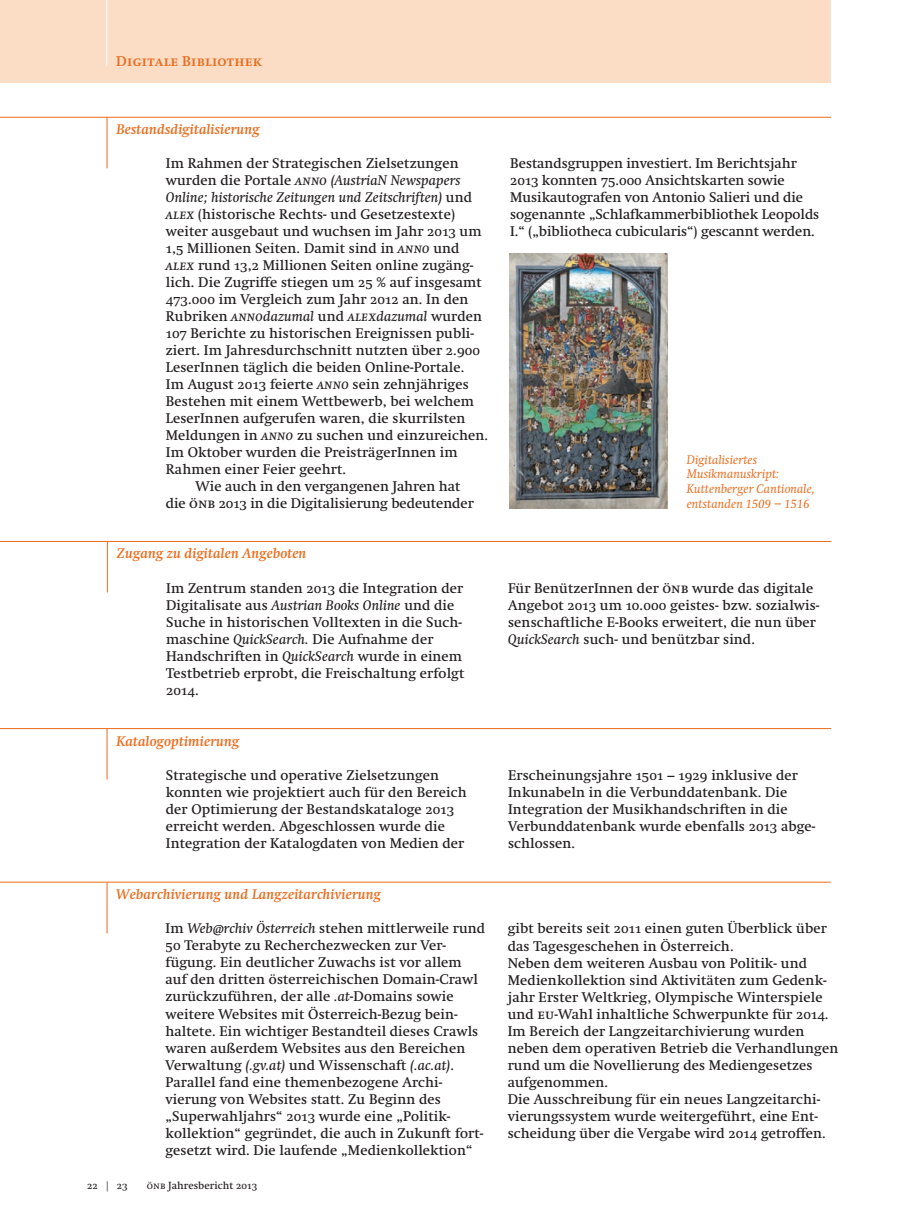
<style>
.page{position:relative;width:910px;height:1212px;background:#fff}
.page>*{position:absolute;margin:0;border:0;box-sizing:border-box;transform-origin:0 0}
.t1{font:13.8px/17px "Swift";letter-spacing:.01em;color:#231f20}
.t2{font:italic 700 13.8px "Swift";letter-spacing:.01em;color:#ea6d1f}
.t3{font:italic 13.8px "Swift";letter-spacing:.01em;color:#231f20}
.t4{font:700 13.8px "Swift SC Os F";letter-spacing:.02em;color:#ea6d1f}
.t5{font:13.8px "Swift SC Os F";color:#231f20}
.t6{font:italic 12.3px/14.9px "Swift";letter-spacing:.01em;color:#ea6d1f}
.t7{font:10.2px "Swift";letter-spacing:.01em;color:#231f20}
.t8{font:10.2px "Swift SC Os F";color:#231f20}
.s1{font-style:normal}
.s2{font-family:"Swift Book SC Os F"}
.s3{font-family:"Swift Book SC Os F";font-style:italic}
.s4{font-family:"Swift SC Os F"}
.s5{font-style:italic}
.s6{font-family:"Swift"}
</style>
<div class="page">
<hr style="left:0;top:117px;width:831px;height:1px;background:#ea6d1f">
<hr style="left:107px;top:117px;width:1px;height:51px;background:#ea6d1f">
<div style="left:0;top:0;width:831px;height:83px;background:#fbddc5"></div>
<hr style="left:106px;top:0;width:1px;height:66px;background:#fff">
<hr style="left:0;top:541px;width:831px;height:1px;background:#ea6d1f">
<hr style="left:107px;top:541px;width:1px;height:51px;background:#ea6d1f">
<hr style="left:0;top:882px;width:831px;height:1px;background:#ea6d1f">
<hr style="left:0;top:728px;width:831px;height:1px;background:#ea6d1f">
<hr style="left:107px;top:728px;width:1px;height:51px;background:#ea6d1f">
<img style="left:509px;top:253px;width:159px;height:256px">
<hr style="left:107px;top:882px;width:1px;height:51px;background:#ea6d1f">
<p class="t4" style="left:116px;top:53px;width:147px">Digitale Bibliothek</p>
<p class="t2" style="left:117px;top:121px;width:144px">Bestandsdigitalisierung</p>
<p class="t1" style="left:166px;top:155px;width:294px">Im Rahmen der Strategischen Zielsetzungen</p>
<p class="t3" style="left:166px;top:172px;width:296px"><span class="s1">wurden die Portale</span> <span class="s2">anno</span> (AustriaN Newspapers</p>
<p class="t3" style="left:166px;top:189px;width:308px">Online; historische Zeitungen und Zeitschriften) <span class="s1">und</span></p>
<p class="t1" style="left:166px;top:206px;width:291px"><span class="s3">alex</span> (historische Rechts- und Gesetzestexte)</p>
<p class="t1" style="left:166px;top:223px;width:317px">weiter ausgebaut und wuchsen im Jahr <span class="s4">2013</span> um</p>
<p class="t1" style="left:166px;top:240px;width:295px"><span class="s4">1</span>,<span class="s4">5</span> Millionen Seiten. Damit sind in <span class="s3">anno</span> und</p>
<p class="t1" style="left:166px;top:257px;width:309px"><span class="s3">alex</span> rund <span class="s4">13</span>,<span class="s4">2</span> Millionen Seiten online zugäng-</p>
<p class="t1" style="left:166px;top:274px;width:318px">lich. Die Zugriffe stiegen um <span class="s4">25</span> % auf insgesamt</p>
<p class="t1" style="left:166px;top:291px;width:304px"><span class="s4">473</span>.<span class="s4">000</span> im Vergleich zum Jahr <span class="s4">2012</span> an. In den</p>
<p class="t1" style="left:166px;top:308px;width:318px">Rubriken <span class="s3">anno</span><span class="s5">dazumal</span> und <span class="s3">alex</span><span class="s5">dazumal</span> wurden</p>
<p class="t1" style="left:166px;top:325px;width:310px"><span class="s4">107</span> Berichte zu historischen Ereignissen publi-</p>
<p class="t1" style="left:166px;top:342px;width:316px">ziert. Im Jahresdurchschnitt nutzten über <span class="s4">2</span>.<span class="s4">900</span></p>
<p class="t1" style="left:166px;top:359px;width:300px">LeserInnen täglich die beiden Online-Portale.</p>
<p class="t1" style="left:166px;top:376px;width:304px">Im August <span class="s4">2013</span> feierte <span class="s3">anno</span> sein zehnjähriges</p>
<p class="t1" style="left:166px;top:393px;width:310px">Bestehen mit einem Wettbewerb, bei welchem</p>
<p class="t1" style="left:166px;top:410px;width:301px">LeserInnen aufgerufen waren, die skurrilsten</p>
<p class="t1" style="left:166px;top:427px;width:324px">Meldungen in <span class="s3">anno</span> zu suchen und einzureichen.</p>
<p class="t1" style="left:166px;top:444px;width:293px">Im Oktober wurden die PreisträgerInnen im</p>
<p class="t1" style="left:166px;top:461px;width:182px">Rahmen einer Feier geehrt.</p>
<p class="t1" style="left:196px;top:478px;width:266px">Wie auch in den vergangenen Jahren hat</p>
<p class="t1" style="left:166px;top:495px;width:309px">die <span class="s2">önb</span> <span class="s4">2013</span> in die Digitalisierung bedeutender</p>
<p class="t2" style="left:117px;top:545px;width:191px">Zugang zu digitalen Angeboten</p>
<p class="t1" style="left:166px;top:580px;width:300px">Im Zentrum standen <span class="s4">2013</span> die Integration der Digitalisate aus <span class="s5">Austrian Books Online</span> und die Suche in historischen Volltexten in die Such&shy;maschine <span class="s5">QuickSearch.</span> Die Aufnahme der Handschriften in <span class="s5">QuickSearch</span> wurde in einem Testbetrieb erprobt, die Freischaltung erfolgt</p>
<p class="t5" style="left:166px;top:683px;width:34px">2014<span class="s6">.</span></p>
<p class="t1" style="left:510px;top:155px;width:310px">Bestandsgruppen investiert. Im Berichtsjahr <span class="s4">2013</span> konnten <span class="s4">75</span>.<span class="s4">000</span> Ansichtskarten sowie Musikautografen von Antonio Salieri und die sogenannte „Schlafkammerbibliothek Leopolds I.“ („bibliotheca cubicularis“) gescannt werden.</p>
<p class="t6" style="left:687px;top:452px;width:130px">Digitalisiertes<br>Musikmanuskript:<br>Kuttenberger Cantionale, entstanden 1509 − 1516</p>
<p class="t1" style="left:508px;top:580px;width:313px">Für BenützerInnen der <span class="s2">önb</span> wurde das digitale Angebot <span class="s4">2013</span> um <span class="s4">10</span>.<span class="s4">000</span> geistes- bzw. sozialwis&shy;senschaftliche E-Books erweitert, die nun über <span class="s5">QuickSearch</span> such- und benützbar sind.</p>
<p class="t2" style="left:117px;top:733px;width:124px">Katalogoptimierung</p>
<p class="t1" style="left:166px;top:767px;width:302px">Strategische und operative Zielsetzungen konnten wie projektiert auch für den Bereich der Optimierung der Bestandskataloge <span class="s4">2013 </span>erreicht werden. Abgeschlossen wurde die Integration der Katalogdaten von Medien der</p>
<p class="t1" style="left:508px;top:767px;width:309px">Erscheinungsjahre <span class="s4">1501</span> − <span class="s4">1929</span> inklusive der Inkunabeln in die Verbunddatenbank. Die Integration der Musikhandschriften in die Verbunddatenbank wurde ebenfalls <span class="s4">2013</span> abge&shy;schlossen.</p>
<p class="t2" style="left:116px;top:886px;width:266px">Webarchivierung und Langzeitarchivierung</p>
<p class="t1" style="left:165px;top:920px;width:321px">Im <span class="s5">Web@rchiv Österreich</span> stehen mittlerweile rund <span class="s4">50</span> Terabyte zu Recherchezwecken zur Ver&shy;fügung. Ein deutlicher Zuwachs ist vor allem auf den dritten österreichischen Domain-Crawl zurückzuführen, der alle <span class="s5">.at</span>-Domains sowie weitere Websites mit Österreich-Bezug bein&shy;haltete. Ein wichtiger Bestandteil dieses Crawls waren außerdem Websites aus den Bereichen Verwaltung <span class="s5">(.gv.at)</span> und Wissenschaft <span class="s5">(.ac.at)</span>.<br>Parallel fand eine themenbezogene Archi&shy;vierung von Websites statt. Zu Beginn des „Superwahljahrs“ <span class="s4">2013</span> wurde eine „Politik&shy;kollektion“ gegründet, die auch in Zukunft fort&shy;gesetzt wird. Die laufende „Medienkollektion“</p>
<p class="t1" style="left:508px;top:920px;width:332px">gibt bereits seit <span class="s4">2011</span> einen guten Überblick über das Tagesgeschehen in Österreich.<br>Neben dem weiteren Ausbau von Politik- und Medienkollektion sind Aktivitäten zum Gedenk&shy;jahr Erster Weltkrieg, Olympische Winterspiele und <span class="s2">eu</span>-Wahl inhaltliche Schwerpunkte für <span class="s4">2014</span>.<br>Im Bereich der Langzeitarchivierung wurden neben dem operativen Betrieb die Verhandlungen rund um die Novellierung des Mediengesetzes aufgenommen.<br>Die Ausschreibung für ein neues Langzeitarchi&shy;vierungssystem wurde weitergeführt, eine Ent&shy;scheidung über die Vergabe wird <span class="s4">2014</span> getroffen.</p>
<p class="t8" style="left:87px;top:1179px;width:42px">22 <span class="s6">|</span> 23</p>
<p class="t7" style="left:147px;top:1179px;width:112px"><span class="s4">önb</span> Jahresbericht <span class="s4">2013</span></p>
</div>
